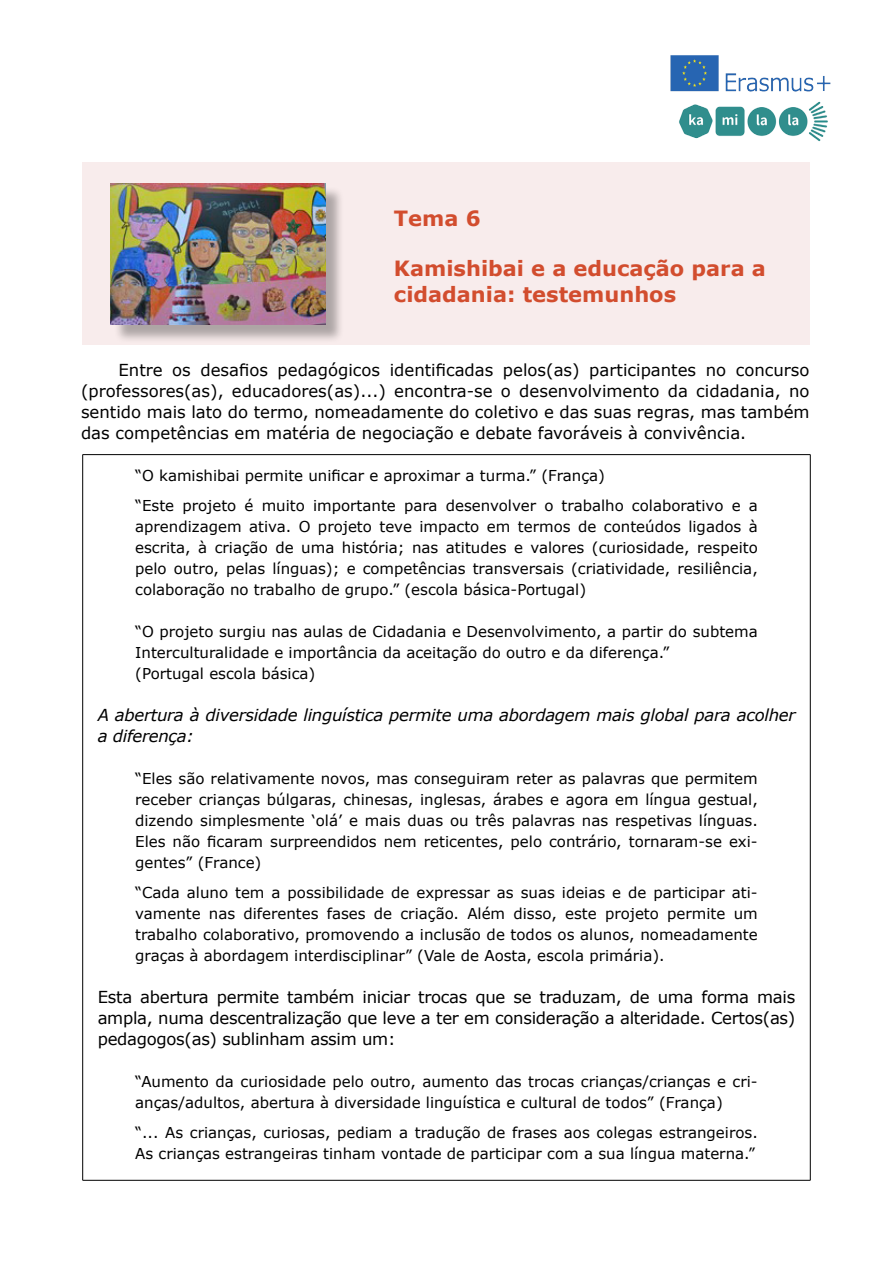
<style>
.page{position:relative;width:893px;height:1263px;background:#fff}
.page>*{position:absolute;margin:0;border:0;box-sizing:border-box;transform-origin:0 0}
.t1{font:700 21px/25.2px "Verdana";color:#d24d2e}
.t2{font:16.5px/21px "Verdana";letter-spacing:-.02em;color:#000;text-align:justify}
.t3{font:italic 16.5px/21px "Verdana";letter-spacing:-.02em;color:#000}
.t4{font:15px/21px "Verdana";color:#000}
</style>
<div class="page">
<div style="left:82px;top:162px;width:728px;height:183px;background:#f8ecec"></div>
<hr style="left:82px;top:454px;width:728px;height:1px;background:#000">
<hr style="left:82px;top:455px;width:1px;height:725px;background:#000">
<hr style="left:810px;top:455px;width:1px;height:725px;background:#000">
<hr style="left:82px;top:1180px;width:728px;height:1px;background:#000">
<div style="left:113px;top:186px;width:231px;height:157px;background:#000;opacity:.3"></div>
<img style="left:110px;top:183px;width:215px;height:141px">
<img style="left:670px;top:55px;width:158px;height:87px">
<img style="left:671px;top:55px;width:160px;height:65px">
<h1 class="t1" style="left:394px;top:205px;width:88px">Tema 6</h1>
<h1 class="t1" style="left:394px;top:256px;width:373px">Kamishibai e a educação para a cidadania: testemunhos</h1>
<p class="t2" style="left:81px;top:359px;width:730px;text-indent:38px">Entre os desafios pedagógicos identificadas pelos(as) participantes no concurso (professores(as), educadores(as)...) encontra-se o desenvolvimento da cidadania, no sentido mais lato do termo, nomeadamente do coletivo e das suas regras, mas também das competências em matéria de negociação e debate favoráveis à convivência.</p>
<p class="t4" style="left:135px;top:460px;width:624px;line-height:30px">“O kamishibai permite unificar e aproximar a turma.” (França)<br>“Este projeto é muito importante para desenvolver o trabalho colaborativo e a</p>
<p class="t4" style="left:135px;top:516px;width:624px;text-align:justify">aprendizagem ativa. O projeto teve impacto em termos de conteúdos ligados à escrita, à criação de uma história; nas atitudes e valores (curiosidade, respeito pelo outro, pelas línguas); e competências transversais (criatividade, resiliência, colaboração no trabalho de grupo.” (escola básica-Portugal)</p>
<p class="t4" style="left:135px;top:621px;width:624px">“O projeto surgiu nas aulas de Cidadania e Desenvolvimento, a partir do subtema<br>Interculturalidade e importância da aceitação do outro e da diferença.”<br>(Portugal escola básica)</p>
<p class="t3" style="left:98px;top:704px;width:699px">A abertura à diversidade linguística permite uma abordagem mais global para acolher a diferença:</p>
<p class="t4" style="left:135px;top:768px;width:624px;text-align:justify">“Eles são relativamente novos, mas conseguiram reter as palavras que permitem receber crianças búlgaras, chinesas, inglesas, árabes e agora em língua gestual, dizendo simplesmente ‘olá’ e mais duas ou três palavras nas respetivas línguas.<br>Eles não ficaram surpreendidos nem reticentes, pelo contrário, tornaram-se exi&shy;gentes” (France)</p>
<p class="t4" style="left:135px;top:882px;width:624px;text-align:justify">“Cada aluno tem a possibilidade de expressar as suas ideias e de participar ati&shy;vamente nas diferentes fases de criação. Além disso, este projeto permite um trabalho colaborativo, promovendo a inclusão de todos os alunos, nomeadamente graças à abordagem interdisciplinar” (Vale de Aosta, escola primária).</p>
<p class="t2" style="left:98px;top:986px;width:699px">Esta abertura permite também iniciar trocas que se traduzam, de uma forma mais ampla, numa descentralização que leve a ter em consideração a alteridade. Certos(as) pedagogos(as) sublinham assim um:</p>
<p class="t4" style="left:135px;top:1071px;width:624px">“Aumento da curiosidade pelo outro, aumento das trocas crianças/crianças e cri&shy;anças/adultos, abertura à diversidade linguística e cultural de todos” (França)</p>
<p class="t4" style="left:135px;top:1122px;width:624px">“... As crianças, curiosas, pediam a tradução de frases aos colegas estrangeiros.<br>As crianças estrangeiras tinham vontade de participar com a sua língua materna.”</p>
</div>
